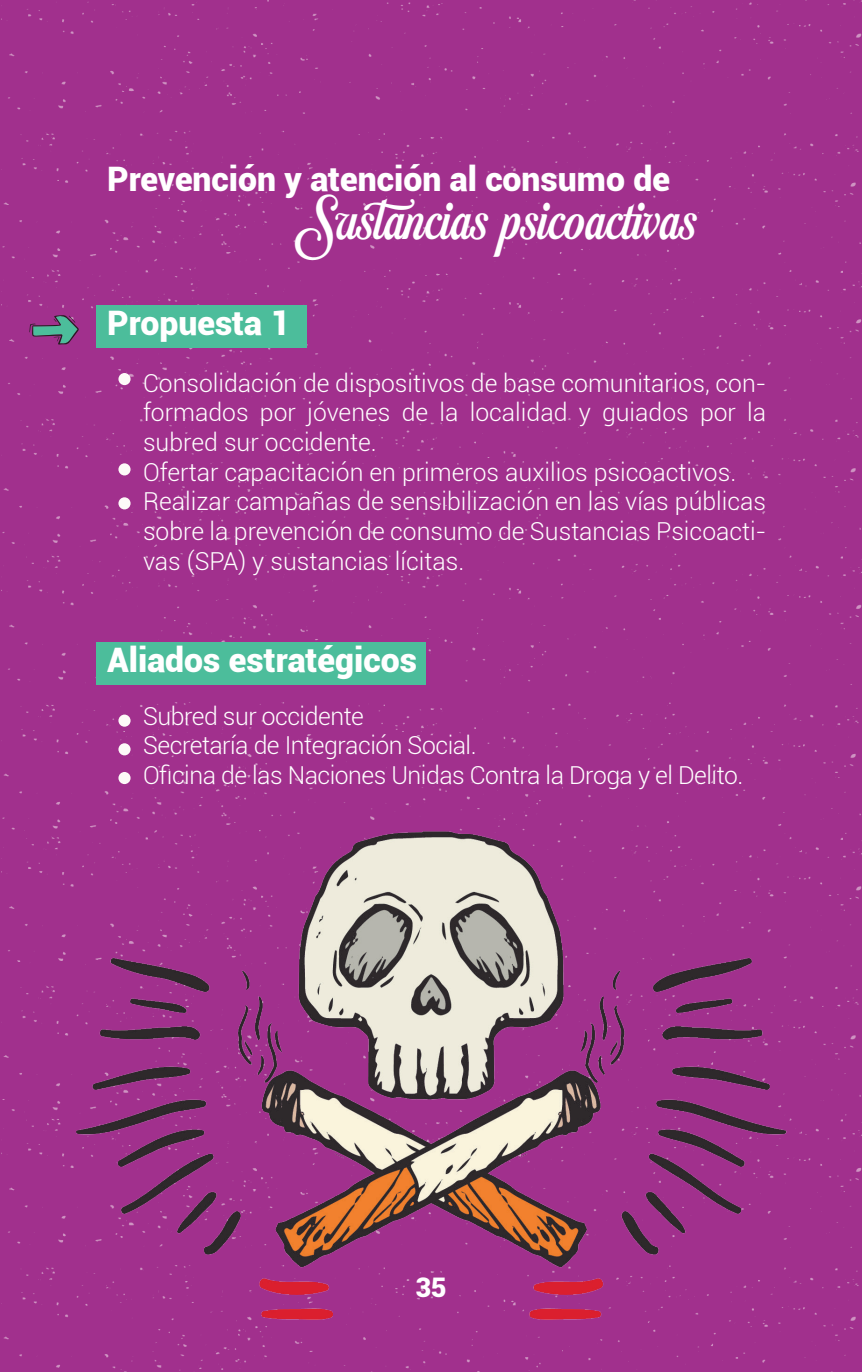
<style>
.page{position:relative;width:862px;height:1372px;background:#fff}
.page>*{position:absolute;margin:0;border:0;box-sizing:border-box;transform-origin:0 0}
.t1{font:49.5px "White Dream PERSONALUSEONLY";color:#fff}
.t2{font:900 33.75px "Roboto";color:#fff}
.t3{font:900 27px "Roboto";color:#fff}
.t4{font:300 24.75px/29.7px "Roboto";color:#fff}
.t5{font:300 24.75px/29.7px "Roboto";letter-spacing:-.02em;color:#fff}
</style>
<div class="page">
<div style="left:0;top:0;width:861px;height:1371px;background:#a1308d"></div>
<div style="left:96px;top:305px;width:210px;height:42px;background:#4cbd9b"></div>
<div style="left:96px;top:642px;width:329px;height:42px;background:#4cbd9b"></div>
<svg style="left:29px;top:315px;width:50px;height:29px"></svg>
<div style="left:118px;top:373px;width:12px;height:12px;background:#fdfaf8;border-radius:50%"></div>
<div style="left:118px;top:463px;width:12px;height:12px;background:#fdfaf8;border-radius:50%"></div>
<div style="left:118px;top:497px;width:12px;height:12px;background:#fdfaf8;border-radius:50%"></div>
<div style="left:118px;top:714px;width:12px;height:12px;background:#fdfaf8;border-radius:50%"></div>
<div style="left:118px;top:743px;width:12px;height:12px;background:#fdfaf8;border-radius:50%"></div>
<div style="left:118px;top:772px;width:12px;height:12px;background:#fdfaf8;border-radius:50%"></div>
<img style="left:48px;top:823px;width:740px;height:512px">
<h2 class="t2" style="left:107px;top:155px;width:564px">Prevención y atención al consumo de</h2>
<h1 class="t1" style="left:295px;top:193px;width:404px">Sustancias psicoactivas</h1>
<h2 class="t2" style="left:107px;top:299px;width:184px">Propuesta 1</h2>
<p class="t4" style="left:143px;top:367px;width:624px">Consolidación de dispositivos de base comunitarios, con&shy;formados por jóvenes de la localidad y guiados por la subred sur occidente.<br>Ofertar capacitación en primeros auxilios psicoactivos.<br>Realizar campañas de sensibilización en las vías públicas sobre la prevención de consumo de Sustancias Psicoacti&shy;vas (SPA) y sustancias lícitas.</p>
<h2 class="t2" style="left:107px;top:635px;width:311px">Aliados estratégicos</h2>
<p class="t5" style="left:143px;top:700px;width:601px">Subred sur occidente<br>Secretaría de Integración Social.<br>Oficina de las Naciones Unidas Contra la Droga y el Delito.</p>
<p class="t3" style="left:415px;top:1267px;width:33px">35</p>
</div>
